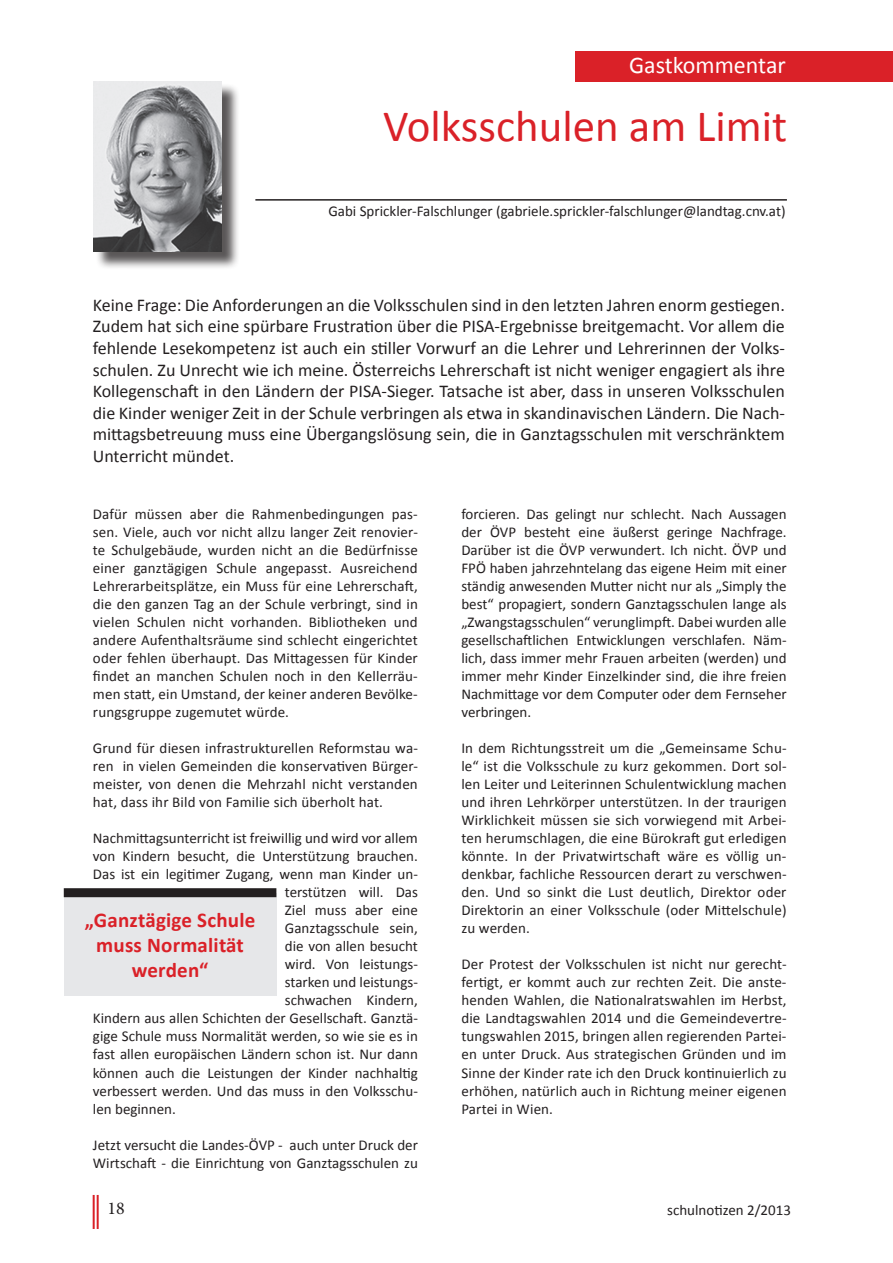
<style>
.page{position:relative;width:893px;height:1263px;background:#fff}
.page>*{position:absolute;margin:0;border:0;box-sizing:border-box;transform-origin:0 0}
.t1{font:45px "Calibri";color:#da2128}
.t2{font:24px "Calibri";color:#fff}
.t3{font:700 21px/25.2px "Calibri";letter-spacing:.01em;color:#da2128;text-align:center}
.t4{font:18px/21.6px "Calibri";color:#231f20;text-align:justify}
.t5{font:18px "Minion Pro";color:#231f20}
.t6{font:15px/18px "Calibri";color:#231f20;text-align:justify}
</style>
<div class="page">
<hr style="left:97px;top:1195px;width:2px;height:34px;background:#da2128">
<hr style="left:93px;top:1195px;width:2px;height:34px;background:#da2128">
<div style="left:575px;top:51px;width:318px;height:30px;background:#da2128"></div>
<div style="left:96px;top:83px;width:144px;height:187px;background:#231f20;opacity:.75"></div>
<img style="left:93px;top:81px;width:128px;height:170px">
<hr style="left:255px;top:199px;width:532px;height:2px;background:#231f20">
<div style="left:64px;top:893px;width:212px;height:102px;background:#e6e7e9"></div>
<div style="left:64px;top:888px;width:212px;height:9px;background:#231f20"></div>
<h2 class="t2" style="left:629px;top:50px;width:158px">Gastkommentar</h2>
<h1 class="t1" style="left:383px;top:98px;width:405px">Volksschulen am Limit</h1>
<p class="t6" style="left:328px;top:202px;width:459px">Gabi Sprickler-Falschlunger (gabriele.sprickler-falschlunger@landtag.cnv.at)</p>
<p class="t4" style="left:93px;top:294px;width:694px">Keine Frage: Die Anforderungen an die Volksschulen sind in den letzten Jahren enorm gestiegen.<br>Zudem hat sich eine spürbare Frustration über die PISA-Ergebnisse breitgemacht. Vor allem die fehlende Lesekompetenz ist auch ein stiller Vorwurf an die Lehrer und Lehrerinnen der Volks&shy;schulen. Zu Unrecht wie ich meine. Österreichs Lehrerschaft ist nicht weniger engagiert als ihre Kollegenschaft in den Ländern der PISA-Sieger. Tatsache ist aber, dass in unseren Volksschulen die Kinder weniger Zeit in der Schule verbringen als etwa in skandinavischen Ländern. Die Nach&shy;mittagsbetreuung muss eine Übergangslösung sein, die in Ganztagsschulen mit verschränktem Unterricht mündet.</p>
<p class="t6" style="left:93px;top:505px;width:326px">Dafür müssen aber die Rahmenbedingungen pas&shy;sen. Viele, auch vor nicht allzu langer Zeit renovier&shy;te Schulgebäude, wurden nicht an die Bedürfnisse einer ganztägigen Schule angepasst. Ausreichend Lehrerarbeitsplätze, ein Muss für eine Lehrerschaft, die den ganzen Tag an der Schule verbringt, sind in vielen Schulen nicht vorhanden. Bibliotheken und andere Aufenthaltsräume sind schlecht eingerichtet oder fehlen überhaupt. Das Mittagessen für Kinder findet an manchen Schulen noch in den Kellerräu&shy;men statt, ein Umstand, der keiner anderen Bevölke&shy;rungsgruppe zugemutet würde.</p>
<p class="t6" style="left:93px;top:739px;width:326px">Grund für diesen infrastrukturellen Reformstau wa&shy;ren in vielen Gemeinden die konservativen Bürger&shy;meister, von denen die Mehrzahl nicht verstanden hat, dass ihr Bild von Familie sich überholt hat.</p>
<p class="t6" style="left:93px;top:829px;width:326px">Nachmittagsunterricht ist freiwillig und wird vor allem</p>
<p class="t6" style="left:93px;top:847px;width:326px">von Kindern besucht, die Unterstützung brauchen.</p>
<p class="t6" style="left:93px;top:865px;width:326px">Das ist ein legitimer Zugang, wenn man Kinder un-</p>
<p class="t6" style="left:285px;top:883px;width:135px">terstützen will. Das</p>
<p class="t6" style="left:285px;top:901px;width:135px">Ziel muss aber eine</p>
<p class="t6" style="left:285px;top:919px;width:135px">Ganztagsschule sein,</p>
<p class="t6" style="left:285px;top:937px;width:135px">die von allen besucht</p>
<p class="t6" style="left:285px;top:955px;width:135px">wird. Von leistungs-</p>
<p class="t6" style="left:285px;top:973px;width:135px">starken und leistungs-</p>
<p class="t6" style="left:285px;top:991px;width:135px">schwachen Kindern,</p>
<p class="t6" style="left:93px;top:1009px;width:326px">Kindern aus allen Schichten der Gesellschaft. Ganztä-</p>
<p class="t6" style="left:93px;top:1027px;width:326px">gige Schule muss Normalität werden, so wie sie es in</p>
<p class="t6" style="left:93px;top:1045px;width:326px">fast allen europäischen Ländern schon ist. Nur dann</p>
<p class="t6" style="left:93px;top:1063px;width:326px">können auch die Leistungen der Kinder nachhaltig</p>
<p class="t6" style="left:93px;top:1081px;width:326px">verbessert werden. Und das muss in den Volksschu-</p>
<p class="t6" style="left:93px;top:1099px;width:84px">len beginnen.</p>
<p class="t6" style="left:93px;top:1135px;width:326px">Jetzt versucht die Landes-ÖVP - auch unter Druck der<br>Wirtschaft - die Einrichtung von Ganztagsschulen zu</p>
<h3 class="t3" style="left:85px;top:907px;width:172px">„Ganztägige Schule muss Normalität werden“</h3>
<p class="t6" style="left:461px;top:505px;width:327px">forcieren. Das gelingt nur schlecht. Nach Aussagen der ÖVP besteht eine äußerst geringe Nachfrage.<br>Darüber ist die ÖVP verwundert. Ich nicht. ÖVP und FPÖ haben jahrzehntelang das eigene Heim mit einer ständig anwesenden Mutter nicht nur als „Simply the best“ propagiert, sondern Ganztagsschulen lange als „Zwangstagsschulen“ verunglimpft. Dabei wurden alle gesellschaftlichen Entwicklungen verschlafen. Näm&shy;lich, dass immer mehr Frauen arbeiten (werden) und immer mehr Kinder Einzelkinder sind, die ihre freien Nachmittage vor dem Computer oder dem Fernseher verbringen.</p>
<p class="t6" style="left:461px;top:739px;width:327px">In dem Richtungsstreit um die „Gemeinsame Schu&shy;le“ ist die Volksschule zu kurz gekommen. Dort sol&shy;len Leiter und Leiterinnen Schulentwicklung machen und ihren Lehrkörper unterstützen. In der traurigen Wirklichkeit müssen sie sich vorwiegend mit Arbei&shy;ten herumschlagen, die eine Bürokraft gut erledigen könnte. In der Privatwirtschaft wäre es völlig un&shy;denkbar, fachliche Ressourcen derart zu verschwen&shy;den. Und so sinkt die Lust deutlich, Direktor oder Direktorin an einer Volksschule (oder Mittelschule) zu werden.</p>
<p class="t6" style="left:461px;top:955px;width:327px">Der Protest der Volksschulen ist nicht nur gerecht&shy;fertigt, er kommt auch zur rechten Zeit. Die anste&shy;henden Wahlen, die Nationalratswahlen im Herbst, die Landtagswahlen 2014 und die Gemeindevertre&shy;tungswahlen 2015, bringen allen regierenden Partei&shy;en unter Druck. Aus strategischen Gründen und im Sinne der Kinder rate ich den Druck kontinuierlich zu erhöhen, natürlich auch in Richtung meiner eigenen Partei in Wien.</p>
<p class="t5" style="left:107px;top:1196px;width:19px">18</p>
<p class="t6" style="left:667px;top:1201px;width:125px">schulnotizen 2/2013</p>
</div>
